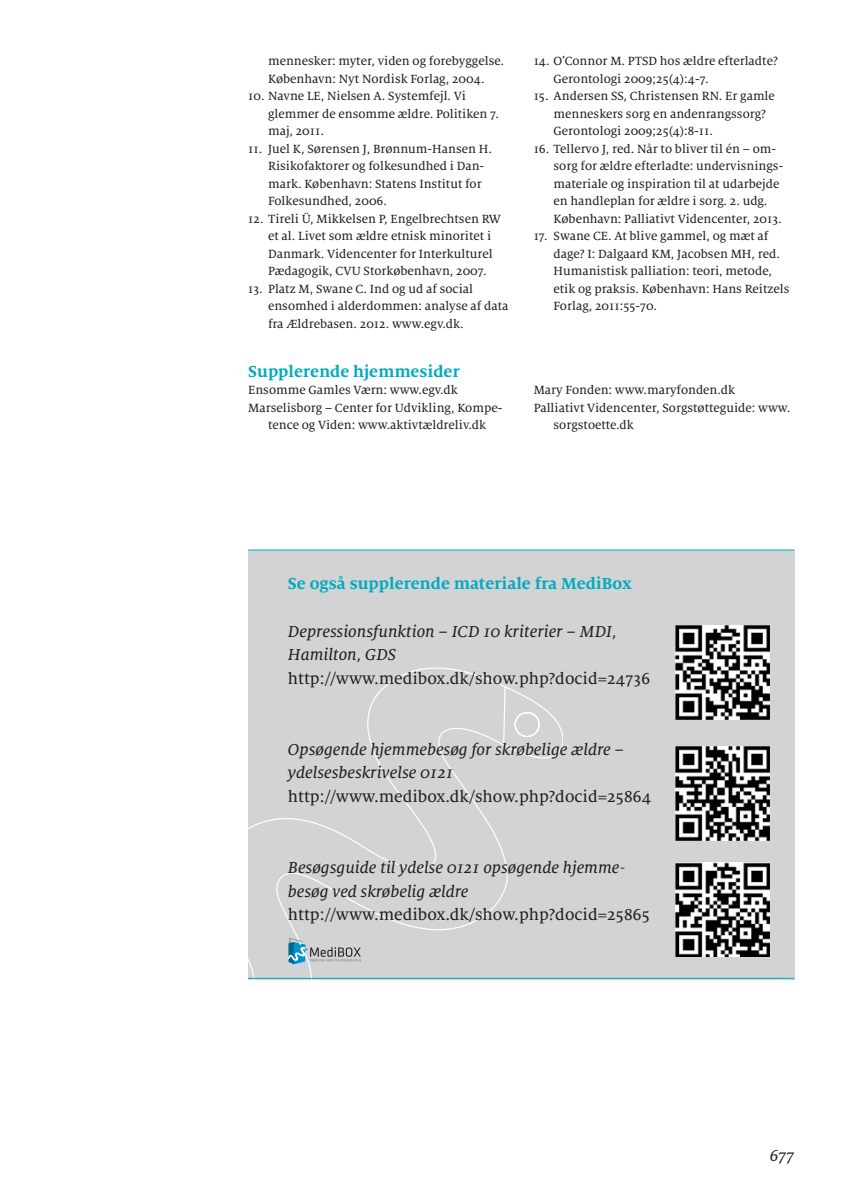
<style>
.page{position:relative;width:844px;height:1191px;background:#fff}
.page>*{position:absolute;margin:0;border:0;box-sizing:border-box;transform-origin:0 0}
.t1{font:17.5px/23.6px "Milo Serif OT Text Ita";color:#231f20}
.t2{font:17.5px "Milo Serif OT Text";color:#231f20}
.t3{font:700 17.5px "Milo Serif OT";color:#00abbd}
.t4{font:13.12px/17.5px "Milo Serif OT Text";color:#231f20}
</style>
<div class="page">
<div style="left:248px;top:549px;width:546px;height:430px;background:#d1d3d4"></div>
<svg style="left:248px;top:667px;width:314px;height:311px"></svg>
<hr style="left:248px;top:549px;width:546px;height:1px;background:#00abbd">
<hr style="left:248px;top:978px;width:546px;height:1px;background:#00abbd">
<svg style="left:288px;top:937px;width:73px;height:27px"></svg>
<img style="left:675px;top:746px;width:94px;height:94px">
<img style="left:675px;top:862px;width:94px;height:94px">
<img style="left:675px;top:625px;width:94px;height:94px">
<p class="t4" style="left:268px;top:52px;width:237px">mennesker: myter, viden og forebyggelse.<br>København: Nyt Nordisk Forlag, 2004.</p>
<p class="t4" style="left:268px;top:87px;width:232px;text-indent:-20px">10. Navne LE, Nielsen A. Systemfejl. Vi glemmer de ensomme ældre. Politiken 7. maj, 2011.</p>
<p class="t4" style="left:268px;top:140px;width:225px;text-indent:-20px">11. Juel K, Sørensen J, Brønnum-Hansen H.<br>Risikofaktorer og folkesundhed i Dan&shy;mark. København: Statens Institut for Folkesundhed, 2006.</p>
<p class="t4" style="left:268px;top:210px;width:234px;text-indent:-20px">12. Tireli Ü, Mikkelsen P, Engelbrechtsen RW et al. Livet som ældre etnisk minoritet i Danmark. Videncenter for Interkulturel Pædagogik, CVU Storkøbenhavn, 2007.</p>
<p class="t4" style="left:268px;top:280px;width:242px;text-indent:-20px">13. Platz M, Swane C. Ind og ud af social ensomhed i alderdommen: analyse af data fra Ældrebasen. 2012. www.egv.dk.</p>
<h1 class="t3" style="left:248px;top:361px;width:213px">Supplerende hjemmesider</h1>
<p class="t4" style="left:248px;top:381px;width:211px">Ensomme Gamles Værn: www.egv.dk</p>
<p class="t4" style="left:248px;top:399px;width:255px">Marselisborg – Center for Udvikling, Kompe-</p>
<p class="t4" style="left:268px;top:416px;width:219px">tence og Viden: www.aktivtældreliv.dk</p>
<p class="t4" style="left:553px;top:52px;width:226px;text-indent:-20px">14. O’Connor M. PTSD hos ældre efterladte?<br>Gerontologi 2009;25(4):4-7.</p>
<p class="t4" style="left:553px;top:87px;width:223px;text-indent:-20px">15. Andersen SS, Christensen RN. Er gamle menneskers sorg en andenrangssorg?<br>Gerontologi 2009;25(4):8-11.</p>
<p class="t4" style="left:553px;top:140px;width:231px;text-indent:-20px">16. Tellervo J, red. Når to bliver til én – om&shy;sorg for ældre efterladte: undervisnings&shy;materiale og inspiration til at udarbejde en handleplan for ældre i sorg. 2. udg.<br>København: Palliativt Videncenter, 2013.</p>
<p class="t4" style="left:553px;top:227px;width:237px;text-indent:-20px">17. Swane CE. At blive gammel, og mæt af dage? I: Dalgaard KM, Jacobsen MH, red.<br>Humanistisk palliation: teori, metode, etik og praksis. København: Hans Reitzels Forlag, 2011:55-70.</p>
<p class="t4" style="left:533px;top:381px;width:203px">Mary Fonden: www.maryfonden.dk</p>
<p class="t4" style="left:533px;top:399px;width:258px">Palliativt Videncenter, Sorgstøtteguide: www.</p>
<p class="t4" style="left:553px;top:416px;width:82px">sorgstoette.dk</p>
<h1 class="t3" style="left:288px;top:573px;width:345px">Se også supplerende materiale fra MediBox</h1>
<h1 class="t1" style="left:288px;top:619px;width:330px">Depressionsfunktion – ICD 10 kriterier – MDI,<br>Hamilton, GDS</h1>
<h1 class="t2" style="left:288px;top:669px;width:363px">http://www.medibox.dk/show.php?docid=24736</h1>
<h1 class="t1" style="left:288px;top:738px;width:337px">Opsøgende hjemmebesøg for skrøbelige ældre – ydelsesbeskrivelse 0121</h1>
<h1 class="t2" style="left:288px;top:787px;width:365px">http://www.medibox.dk/show.php?docid=25864</h1>
<h1 class="t1" style="left:288px;top:856px;width:339px">Besøgsguide til ydelse 0121 opsøgende hjemme&shy;besøg ved skrøbelig ældre</h1>
<h1 class="t2" style="left:288px;top:905px;width:363px">http://www.medibox.dk/show.php?docid=25865</h1>
<h1 class="t1" style="left:769px;top:1144px;width:26px">677</h1>
</div>
